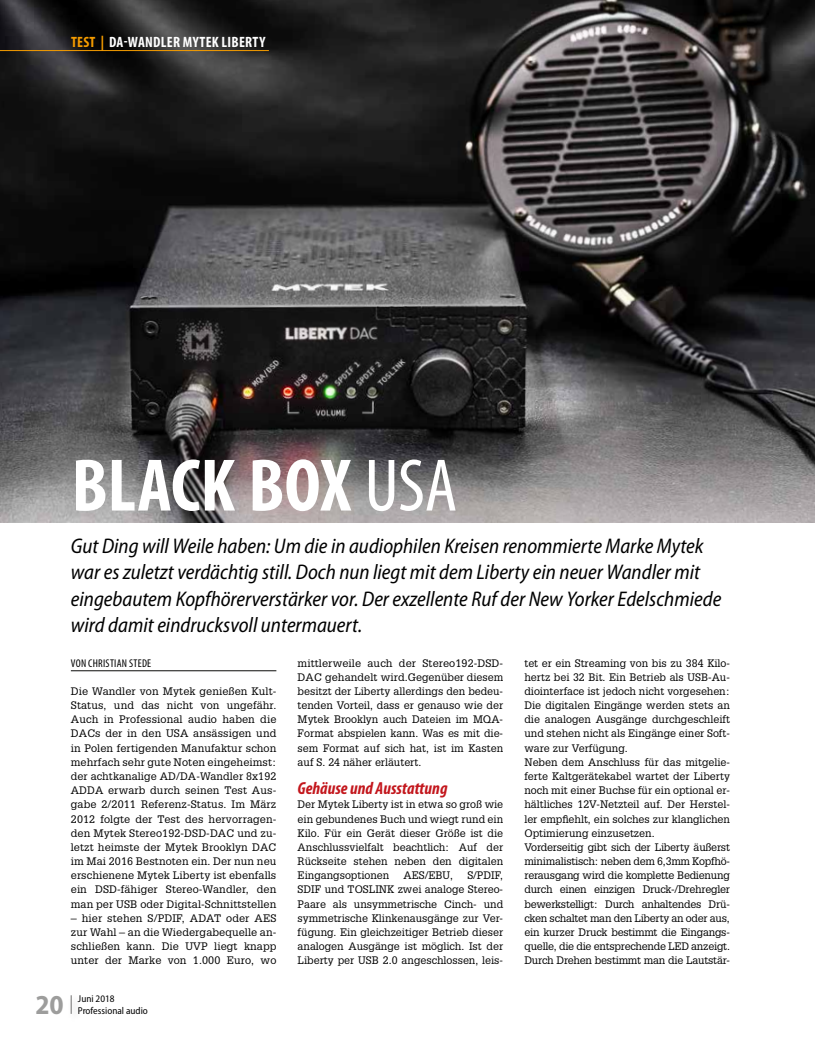
<style>
.page{position:relative;width:815px;height:1053px;background:#fff}
.page>*{position:absolute;margin:0;border:0;box-sizing:border-box;transform-origin:0 0}
.t1{font:700 condensed 75px "Myriad Pro";color:#fff}
.t2{font:700 semi-condensed 27.5px "Myriad Pro";color:#9d9d9c}
.t3{font:italic semi-condensed 21.25px/26.2px "Myriad Pro";color:#000}
.t4{font:italic 700 condensed 17.5px "Myriad Pro";color:#c3171d}
.t5{font:700 condensed 15px "Myriad Pro";letter-spacing:.02em;color:#fff}
.t6{font:condensed 11.25px "Myriad Pro";letter-spacing:.025em;color:#000}
.t7{font:10.62px/14.1px "Glypha LT Std";color:#000;text-align:justify}
.t8{font:semi-condensed 10px/11.9px "Myriad Pro";color:#000}
.s1{color:#f59c00}
.s2{font-weight:400}
</style>
<div class="page">
<svg style="left:71px;top:995px;width:1px;height:18px"></svg>
<hr style="left:71px;top:670px;width:205px;height:1px;background:#3c3c3b">
<img style="left:0;top:0;width:815px;height:522px">
<hr style="left:0;top:50px;width:269px;height:1px;background:#f59c00">
<h3 class="t5" style="left:71px;top:32px;width:196px"><span class="s1">TEST |</span> DA-WANDLER MYTEK LIBERTY</h3>
<h1 class="t1" style="left:72px;top:438px;width:387px">BLACK BOX <span class="s2">USA</span></h1>
<p class="t3" style="left:71px;top:533px;width:652px">Gut Ding will Weile haben: Um die in audiophilen Kreisen renommierte Marke Mytek war es zuletzt verdächtig still. Doch nun liegt mit dem Liberty ein neuer Wandler mit eingebautem Kopfhörerverstärker vor. Der exzellente Ruf der New Yorker Edelschmiede wird damit eindrucksvoll untermauert.</p>
<p class="t6" style="left:71px;top:656px;width:82px">VON CHRISTIAN STEDE</p>
<p class="t7" style="left:71px;top:683px;width:207px">Die Wandler von Mytek genießen Kult-Status, und das nicht von ungefähr.<br>Auch in Professional audio haben die DACs der in den USA ansässigen und in Polen fertigenden Manufaktur schon mehrfach sehr gute Noten eingeheimst: der achtkanalige AD/DA-Wandler 8x192<br>ADDA erwarb durch seinen Test Aus&shy;gabe 2/2011 Referenz-Status. Im März 2012 folgte der Test des hervorragen&shy;den Mytek Stereo192-DSD-DAC und zu&shy;letzt heimste der Mytek Brooklyn DAC im Mai 2016 Bestnoten ein. Der nun neu erschienene Mytek Liberty ist ebenfalls ein DSD-fähiger Stereo-Wandler, den man per USB oder Digital-Schnittstellen</p>
<p class="t7" style="left:71px;top:910px;width:207px">– hier stehen S/PDIF, ADAT oder AES zur Wahl – an die Wiedergabequelle an&shy;schließen kann. Die UVP liegt knapp unter der Marke von 1.000 Euro, wo</p>
<h2 class="t2" style="left:35px;top:989px;width:30px">20</h2>
<p class="t8" style="left:78px;top:992px;width:71px">Juni 2018<br>Professional audio</p>
<p class="t7" style="left:298px;top:655px;width:207px">mittlerweile auch der Stereo192-DSD-DAC gehandelt wird.Gegenüber diesem besitzt der Liberty allerdings den bedeu&shy;tenden Vorteil, dass er genauso wie der Mytek Brooklyn auch Dateien im MQA-Format abspielen kann. Was es mit die&shy;sem Format auf sich hat, ist im Kasten auf S. 24 näher erläutert.</p>
<h3 class="t4" style="left:298px;top:777px;width:151px">Gehäuse und Ausstattung</h3>
<p class="t7" style="left:298px;top:797px;width:207px">Der Mytek Liberty ist in etwa so groß wie ein gebundenes Buch und wiegt rund ein Kilo. Für ein Gerät dieser Größe ist die Anschlussvielfalt beachtlich: Auf der Rückseite stehen neben den digitalen Eingangsoptionen</p>
<p class="t7" style="left:298px;top:868px;width:207px;text-indent:170px">S/PDIF, SDIF und TOSLINK zwei analoge Stereo-Paare als unsymmetrische Cinch- und symmetrische Klinkenausgänge zur Ver&shy;fügung. Ein gleichzeitiger Betrieb dieser analogen Ausgänge ist möglich. Ist der Liberty per USB 2.0 angeschlossen, leis-</p>
<p class="t7" style="left:403px;top:868px;width:51px">AES/EBU,</p>
<p class="t7" style="left:524px;top:655px;width:207px;text-align:left">tet er ein Streaming von bis zu 384 Kilo&shy;hertz bei 32 Bit. Ein Betrieb als USB-Au&shy;diointerface ist jedoch nicht vorgesehen:<br>Die digitalen Eingänge werden stets an die analogen Ausgänge durchgeschleift und stehen nicht als Eingänge einer Soft&shy;ware zur Verfügung.<br>Neben dem Anschluss für das mitgelie&shy;ferte Kaltgerätekabel wartet der Liberty noch mit einer Buchse für ein optional er&shy;hältliches 12V-Netzteil auf. Der Herstel&shy;ler empfiehlt, ein solches zur klanglichen Optimierung einzusetzen.<br>Vorderseitig gibt sich der Liberty äußerst minimalistisch: neben dem 6,3mm Kopfhö&shy;rerausgang wird die komplette Bedienung durch einen einzigen Druck-/Drehregler bewerkstelligt: Durch anhaltendes Drü&shy;cken schaltet man den Liberty an oder aus, ein kurzer Druck bestimmt die Eingangs&shy;quelle, die die entsprechende LED anzeigt.<br>Durch Drehen bestimmt man die Lautstär-</p>
</div>
